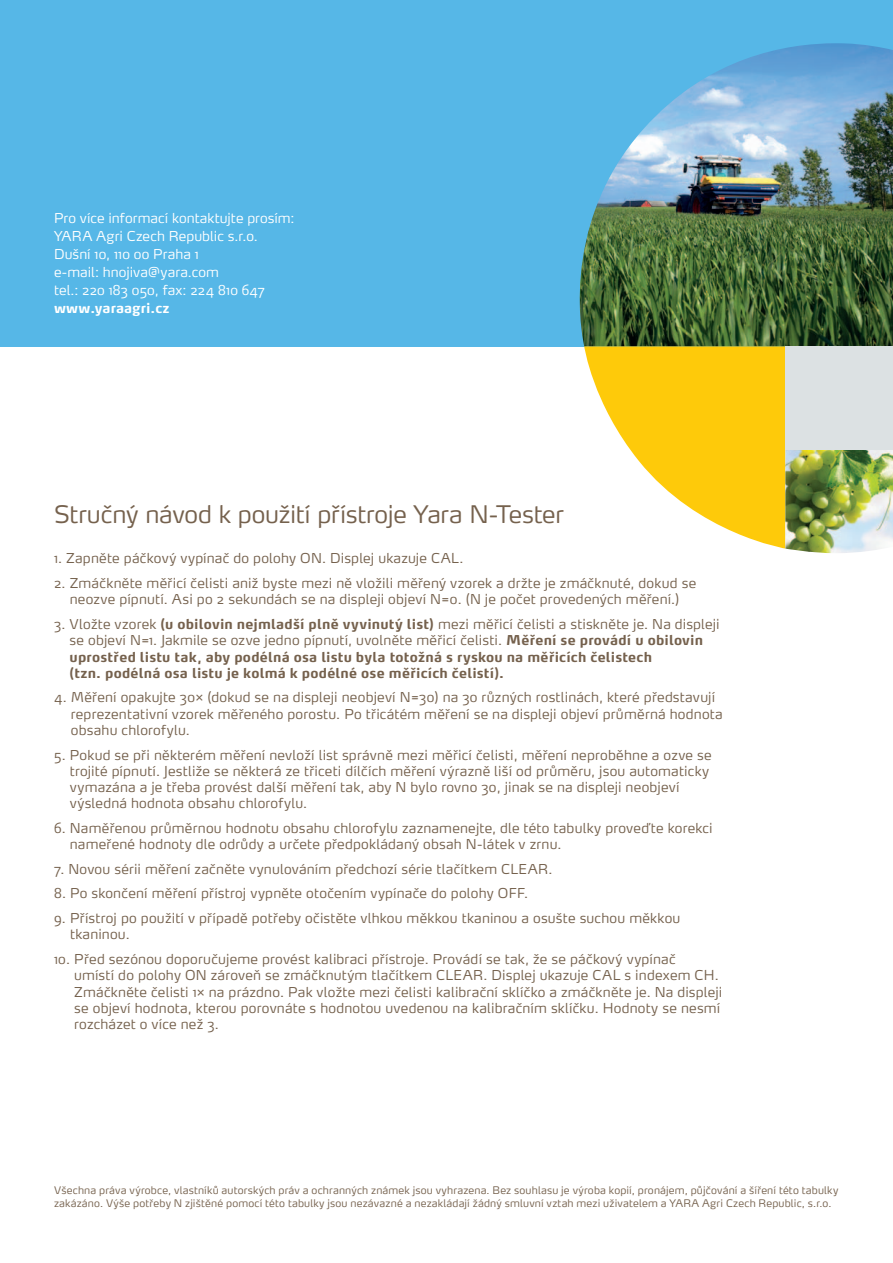
<style>
.page{position:relative;width:893px;height:1263px;background:#fff}
.page>*{position:absolute;margin:0;border:0;box-sizing:border-box;transform-origin:0 0}
.t1{font:300 24px "Max Pro";letter-spacing:-.01em;color:#75614d}
.t2{font:300 13.5px/16.2px "Max Pro";letter-spacing:.02em;color:#75614d}
.t3{font:700 13.5px/16.2px "Max Pro";letter-spacing:.015em;color:#75614d}
.t4{font:300 13.5px/18px "Max Pro";letter-spacing:.01em;color:#fff}
.t5{font:700 13.5px "Max Pro";letter-spacing:.01em;color:#fff}
.t6{font:300 10.35px/12.5px "Max Pro";letter-spacing:.015em;color:#75614d}
.s1{font-weight:300}
</style>
<div class="page">
<div style="left:0;top:0;width:893px;height:346px;background:#56b7e7"></div>
<img style="left:579px;top:43px;width:314px;height:303px">
<svg style="left:584px;top:346px;width:201px;height:202px"></svg>
<div style="left:785px;top:346px;width:108px;height:104px;background:#dce1e3"></div>
<img style="left:785px;top:450px;width:108px;height:103px">
<p class="t4" style="left:54px;top:208px;width:242px">Pro více informací kontaktujte prosím:<br>YARA Agri Czech Republic s.r.o.<br>Dušní 10, 110 00 Praha 1<br>e-mail: hnojiva@yara.com<br>tel.: 220 183 050, fax: 224 810 647</p>
<p class="t5" style="left:54px;top:296px;width:117px">www.yaraagri.cz</p>
<h1 class="t1" style="left:54px;top:494px;width:511px">Stručný návod k použití přístroje Yara N-Tester</h1>
<p class="t2" style="left:54px;top:549px;width:411px">1. Zapněte páčkový vypínač do polohy ON. Displej ukazuje CAL.</p>
<p class="t2" style="left:54px;top:574px;width:644px;text-align:center">2. Zmáčkněte měřicí čelisti aniž byste mezi ně vložili měřený vzorek a držte je zmáčknuté, dokud se neozve pípnutí. Asi po 2 sekundách se na displeji objeví N=0. (N je počet provedených měření.)</p>
<p class="t3" style="left:70px;top:614px;width:652px;text-indent:-16px"><span class="s1">3. Vložte vzorek</span> (u obilovin nejmladší plně vyvinutý list) <span class="s1">mezi měřicí čelisti a stiskněte je. Na displeji se objeví N=1. Jakmile se ozve jedno pípnutí, uvolněte měřicí čelisti.</span> Měření se provádí u obilovin uprostřed listu tak, aby podélná osa listu byla totožná s ryskou na měřicích čelistech<br>(tzn. podélná osa listu je kolmá k podélné ose měřicích čelistí).</p>
<p class="t2" style="left:71px;top:688px;width:653px;text-indent:-17px">4. Měření opakujte 30× (dokud se na displeji neobjeví N=30) na 30 různých rostlinách, které představují reprezentativní vzorek měřeného porostu. Po třicátém měření se na displeji objeví průměrná hodnota obsahu chlorofylu.</p>
<p class="t2" style="left:70px;top:745px;width:643px;text-indent:-16px">5. Pokud se při některém měření nevloží list správně mezi měřicí čelisti, měření neproběhne a ozve se trojité pípnutí. Jestliže se některá ze třiceti dílčích měření výrazně liší od průměru, jsou automaticky vymazána a je třeba provést další měření tak, aby N bylo rovno 30, jinak se na displeji neobjeví výsledná hodnota obsahu chlorofylu.</p>
<p class="t2" style="left:70px;top:818px;width:644px;text-indent:-16px">6. Naměřenou průměrnou hodnotu obsahu chlorofylu zaznamenejte, dle této tabulky proveďte korekci nameřené hodnoty dle odrůdy a určete předpokládaný obsah N-látek v zrnu.</p>
<p class="t2" style="left:54px;top:859px;width:500px">7. Novou sérii měření začněte vynulováním předchozí série tlačítkem CLEAR.</p>
<p class="t2" style="left:54px;top:884px;width:476px">8. Po skončení měření přístroj vypněte otočením vypínače do polohy OFF.</p>
<p class="t2" style="left:70px;top:909px;width:612px;text-indent:-16px">9. Přístroj po použití v případě potřeby očistěte vlhkou měkkou tkaninou a osušte suchou měkkou tkaninou.</p>
<p class="t2" style="left:74px;top:950px;width:650px;text-indent:-20px">10. Před sezónou doporučujeme provést kalibraci přístroje. Provádí se tak, že se páčkový vypínač<br>umístí do polohy ON zároveň se zmáčknutým tlačítkem CLEAR. Displej ukazuje CAL s indexem CH.<br>Zmáčkněte čelisti 1× na prázdno. Pak vložte mezi čelisti kalibrační sklíčko a zmáčkněte je. Na displeji se objeví hodnota, kterou porovnáte s hodnotou uvedenou na kalibračním sklíčku. Hodnoty se nesmí rozcházet o více než 3.</p>
<p class="t6" style="left:54px;top:1183px;width:786px">Všechna práva výrobce, vlastníků autorských práv a ochranných známek jsou vyhrazena. Bez souhlasu je výroba kopií, pronájem, půjčování a šíření této tabulky zakázáno. Výše potřeby N zjištěné pomocí této tabulky jsou nezávazné a nezakládají žádný smluvní vztah mezi uživatelem a YARA Agri Czech Republic, s.r.o.</p>
</div>
